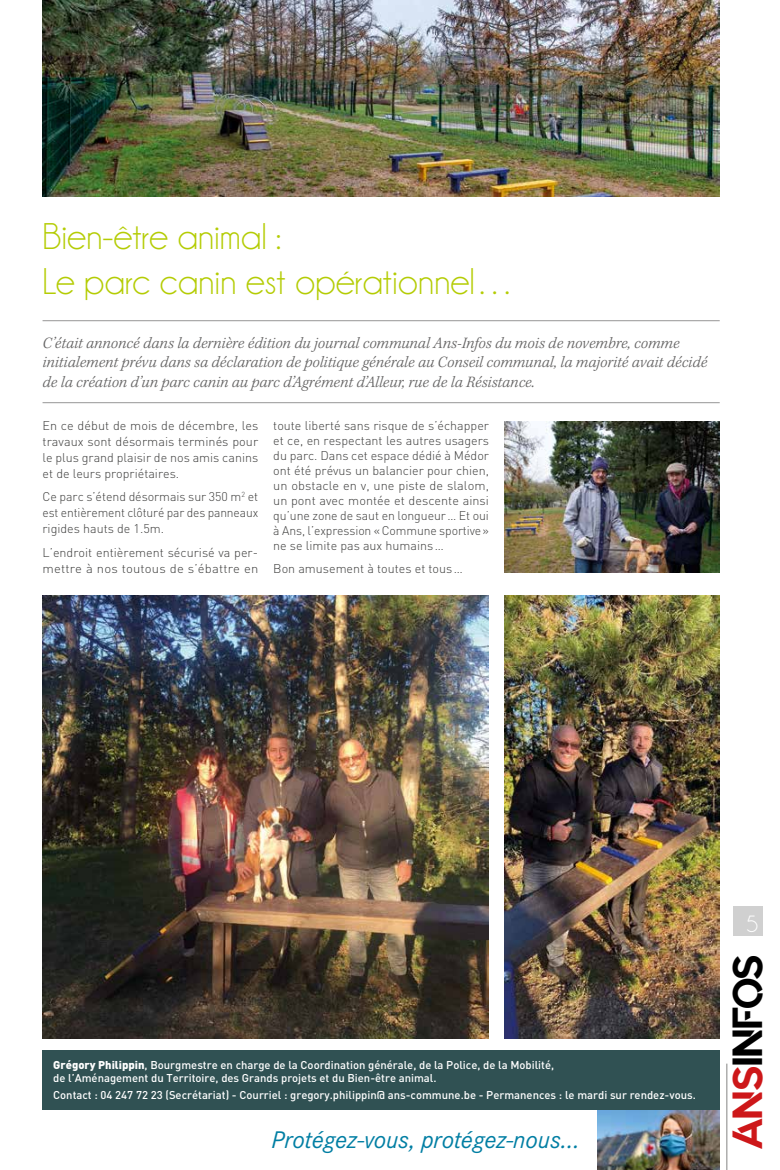
<style>
.page{position:relative;width:780px;height:1170px;background:#fff}
.page>*{position:absolute;margin:0;border:0;box-sizing:border-box;transform-origin:0 0}
.t1{font:41.88px "Quantify";color:#000}
.t2{font:37.5px/45px "Champagne&Limousines";color:#b4cc04}
.t3{font:italic 25px "Corporate S";color:#007ea3}
.t4{font:23.75px "Champagne&Limousines";color:#fff}
.t5{font:italic 300 16.25px/19.5px "Kepler Std";color:#646363}
.t6{font:300 12.5px/15px "DIN";color:#3c3c3b;text-align:justify}
.t7{font:500 11.25px/13.5px "DIN";color:#fff}
.s1{font-weight:900}
.s2{color:#cd1719}
</style>
<div class="page">
<img style="left:504px;top:595px;width:215px;height:443px">
<img style="left:43px;top:595px;width:446px;height:443px">
<hr style="left:726px;top:1063px;width:1px;height:106px;background:#9d9d9c">
<div style="left:732px;top:905px;width:30px;height:30px;background:#d0d0d0"></div>
<img style="left:597px;top:1109px;width:122px;height:60px">
<div style="left:43px;top:1049px;width:676px;height:60px;background:#305153"></div>
<img style="left:43px;top:0;width:676px;height:196px">
<img style="left:504px;top:421px;width:215px;height:151px">
<hr style="left:43px;top:320px;width:676px;height:1px;background:#7c7b7b">
<hr style="left:43px;top:402px;width:676px;height:1px;background:#7c7b7b">
<h2 class="t2" style="left:43px;top:214px;width:476px">Bien-être animal :<br>Le parc canin est opérationnel…</h2>
<p class="t5" style="left:43px;top:333px;width:666px">C’était annoncé dans la dernière édition du journal communal Ans-Infos du mois de novembre, comme initialement prévu dans sa déclaration de politique générale au Conseil communal, la majorité avait décidé de la création d’un parc canin au parc d’Agrément d’Alleur, rue de la Résistance.</p>
<p class="t6" style="left:43px;top:417px;width:217px;line-height:16px">En ce début de mois de décembre, les travaux sont désormais terminés pour le plus grand plaisir de nos amis canins et de leurs propriétaires.</p>
<p class="t6" style="left:43px;top:488px;width:217px;line-height:16px">Ce parc s’étend désormais sur 350 m<sup>2</sup> et est entièrement clôturé par des panneaux rigides hauts de 1.5m.</p>
<p class="t6" style="left:43px;top:544px;width:217px;line-height:16px">L’endroit entièrement sécurisé va per&shy;mettre à nos toutous de s’ébattre en</p>
<p class="t6" style="left:273px;top:418px;width:217px">toute liberté sans risque de s’échapper et ce, en respectant les autres usagers du parc. Dans cet espace dédié à Médor ont été prévus un balancier pour chien, un obstacle en v, une piste de slalom, un pont avec montée et descente ainsi qu’une zone de saut en longueur… Et oui à Ans, l’expression «Commune sportive» ne se limite pas aux humains…</p>
<p class="t6" style="left:273px;top:560px;width:191px">Bon amusement à toutes et tous…</p>
<p class="t7" style="left:53px;top:1057px;width:502px"><span class="s1">Grégory Philippin</span>, Bourgmestre en charge de la Coordination générale, de la Police, de la Mobilité, de l’Aménagement du Territoire, des Grands projets et du Bien-être animal.</p>
<p class="t7" style="left:53px;top:1087px;width:644px">Contact : 04 247 72 23 (Secrétariat) - Courriel : gregory.philippin@ ans-commune.be - Permanences : le mardi sur rendez-vous.</p>
<h3 class="t3" style="left:271px;top:1125px;width:309px">Protégez-vous, protégez-nous...</h3>
<h3 class="t4" style="left:746px;top:911px;width:14px">5</h3>
<h1 class="t1" style="left:724px;top:1149px;width:197px;rotate:-90deg"><span class="s2">ANS</span>INFOS</h1>
</div>
